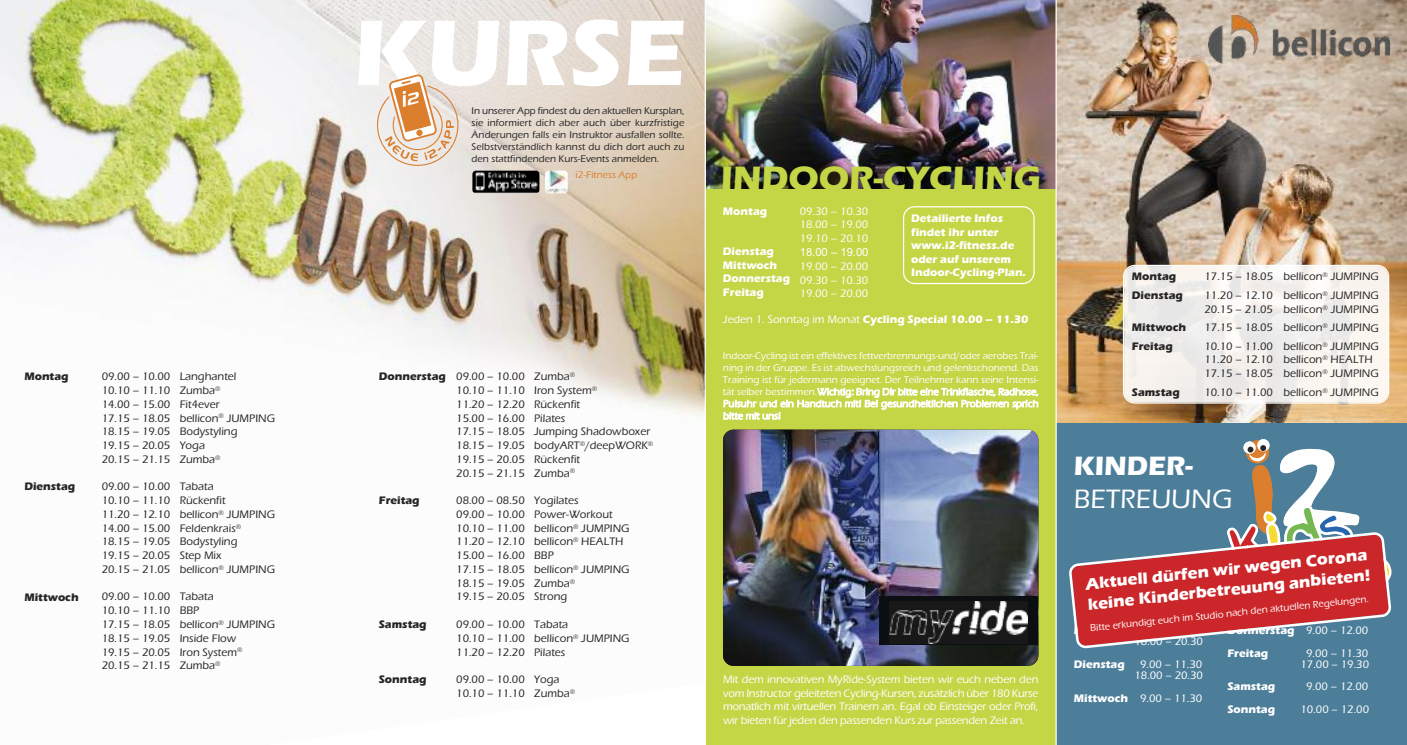
<style>
.page{position:relative;width:1407px;height:745px;background:#fff}
.page>*{position:absolute;margin:0;border:0;box-sizing:border-box;transform-origin:0 0}
.t1{font:700 96.5px "Eras ITC";color:#fff}
.t2{font:700 35px "Eras ITC";color:#c4d546}
.t3{font:500 27.5px "Eras ITC";color:#fff}
.t4{font:700 27.5px "Eras ITC";color:#fff}
.t5{font:700 16.75px/20.1px "Eras ITC";color:#fff}
.t6{font:500 11.25px/13.8px "Eras ITC";color:#272526}
.t7{font:500 11.25px/22.5px "Eras ITC";color:#fff;text-align:center}
.t8{font:700 11.25px/13.5px "Eras ITC";color:#fff}
.t9{font:700 11.25px "Eras ITC";color:#272526}
.t10{font:11.25px "Arial";color:#fff}
.t11{font:500 10px/12px "Eras ITC";letter-spacing:-.005em;color:#fff;text-align:justify}
.t12{font:500 10px/12px "Eras ITC";color:#272526;text-align:justify}
.t13{font:500 10px "Eras ITC";color:#db7f2e}
.s1{font-weight:500}
</style>
<div class="page">
<img style="left:706px;top:0;width:349px;height:189px">
<img style="left:712px;top:156px;width:343px;height:33px">
<div style="left:705px;top:189px;width:351px;height:555px;background:#c4d546"></div>
<img style="left:0;top:0;width:704px;height:417px">
<div style="left:1056px;top:372px;width:351px;height:372px;background:#4c7e9a"></div>
<img style="left:723px;top:429px;width:315px;height:236px;border-radius:11px">
<img style="left:1057px;top:0;width:350px;height:422px">
<div style="left:880px;top:596px;width:158px;height:48px;background:#0c0f11"></div>
<img style="left:890px;top:601px;width:137px;height:41px">
<img style="left:1208px;top:15px;width:181px;height:49px">
<svg style="left:903px;top:206px;width:131px;height:78px"></svg>
<hr style="left:704px;top:0;width:2px;height:744px;background:#fff">
<hr style="left:1055px;top:0;width:2px;height:744px;background:#fff">
<svg style="left:1123px;top:264px;width:266px;height:139px"></svg>
<img style="left:472px;top:170px;width:67px;height:23px;border-radius:4px">
<img style="left:545px;top:170px;width:23px;height:23px;border-radius:4px">
<svg style="left:377px;top:74px;width:81px;height:92px;background:#e8ccb4"></svg>
<svg style="left:1069px;top:439px;width:323px;height:209px"></svg>
<p class="t9" style="left:24px;top:369px;width:46px">Montag</p>
<p class="t9" style="left:24px;top:479px;width:52px">Dienstag</p>
<p class="t9" style="left:24px;top:589px;width:56px">Mittwoch</p>
<p class="t6" style="left:102px;top:369px;width:175px">09.00 – 10.00 Langhantel<br>10.10 – 11.10 Zumba<sup>®<br></sup>14.00 – 15.00 Fit4ever<br>17.15 – 18.05 bellicon<sup>®</sup> JUMPING<br>18.15 – 19.05 Bodystyling<br>19.15 – 20.05 Yoga<br>20.15 – 21.15 Zumba<sup>®</sup></p>
<p class="t6" style="left:102px;top:479px;width:175px">09.00 – 10.00 Tabata<br>10.10 – 11.10 Rückenfit<br>11.20 – 12.10 bellicon<sup>®</sup> JUMPING<br>14.00 – 15.00 Feldenkrais<sup>®<br></sup>18.15 – 19.05 Bodystyling<br>19.15 – 20.05 Step Mix<br>20.15 – 21.05 bellicon<sup>®</sup> JUMPING</p>
<p class="t6" style="left:102px;top:589px;width:175px">09.00 – 10.00 Tabata<br>10.10 – 11.10 BBP<br>17.15 – 18.05 bellicon<sup>®</sup> JUMPING<br>18.15 – 19.05 Inside Flow<br>19.15 – 20.05 Iron System<sup>®<br></sup>20.15 – 21.15 Zumba<sup>®</sup></p>
<h1 class="t1" style="left:353px;top:-5px;width:335px">KURSE</h1>
<p class="t12" style="left:472px;top:104px;width:214px">In unserer App findest du den aktuellen Kursplan, sie informiert dich aber auch über kurzfristige Änderungen falls ein Instruktor ausfallen sollte.<br>Selbstverständlich kannst du dich dort auch zu den stattfindenden Kurs-Events anmelden.</p>
<p class="t13" style="left:575px;top:168px;width:63px">i2-Fitness App</p>
<p class="t9" style="left:379px;top:369px;width:69px">Donnerstag</p>
<p class="t9" style="left:379px;top:493px;width:42px">Freitag</p>
<p class="t9" style="left:379px;top:617px;width:49px">Samstag</p>
<p class="t9" style="left:379px;top:672px;width:49px">Sonntag</p>
<p class="t6" style="left:456px;top:369px;width:199px">09.00 – 10.00 Zumba<sup>®<br></sup>10.10 – 11.10 Iron System<sup>®<br></sup>11.20 – 12.20 Rückenfit<br>15.00 – 16.00 Pilates<br>17.15 – 18.05 Jumping Shadowboxer<br>18.15 – 19.05 bodyART<sup>®</sup>/deepWORK<sup>®<br></sup>19.15 – 20.05 Rückenfit<br>20.15 – 21.15 Zumba<sup>®</sup></p>
<p class="t6" style="left:456px;top:493px;width:175px">08.00 – 08.50 Yogilates<br>09.00 – 10.00 Power-Workout<br>10.10 – 11.00 bellicon<sup>®</sup> JUMPING<br>11.20 – 12.10 bellicon<sup>®</sup> HEALTH<br>15.00 – 16.00 BBP<br>17.15 – 18.05 bellicon<sup>®</sup> JUMPING<br>18.15 – 19.05 Zumba<sup>®<br></sup>19.15 – 20.05 Strong</p>
<p class="t6" style="left:456px;top:617px;width:175px">09.00 – 10.00 Tabata<br>10.10 – 11.00 bellicon<sup>®</sup> JUMPING<br>11.20 – 12.20 Pilates</p>
<p class="t6" style="left:456px;top:672px;width:120px">09.00 – 10.00 Yoga<br>10.10 – 11.10 Zumba<sup>®</sup></p>
<h2 class="t2" style="left:721px;top:157px;width:322px">INDOOR-CYCLING</h2>
<p class="t8" style="left:723px;top:204px;width:46px">Montag</p>
<p class="t8" style="left:723px;top:244px;width:69px">Dienstag<br>Mittwoch<br>Donnerstag<br>Freitag</p>
<p class="t8" style="left:723px;top:312px;width:307px"><span class="s1">Jeden 1. Sonntag im Monat</span> Cycling Special 10.00 – 11.30</p>
<p class="t7" style="left:800px;top:204px;width:70px;line-height:13.6px;text-align:justify">09.30 – 10.30<br>18.00 – 19.00<br>19.10 – 20.10</p>
<p class="t10" style="left:800px;top:246px;width:70px">18.00 – 19.00</p>
<p class="t7" style="left:800px;top:259px;width:70px;line-height:13.6px;text-align:justify">19.00 – 20.00<br>09.30 – 10.30<br>19.00 – 20.00</p>
<p class="t8" style="left:911px;top:211px;width:116px">Detailierte Infos findet ihr unter www.i2-fitness.de oder auf unserem<br>Indoor-Cycling-Plan.</p>
<p class="t11" style="left:723px;top:349px;width:317px">Indoor-Cycling ist ein effektives fettverbrennungs-und/oder aerobes Trai&shy;ning in der Gruppe. Es ist abwechslungsreich und gelenkschonend. Das Training ist für jedermann geeignet. Der Teilnehmer kann seine Intensi&shy;tät selber bestimmen.Wichtig: Bring Dir bitte eine Trinkflasche, Radhose, Pulsuhr und ein Handtuch mit! Bei gesundheitlichen Problemen sprich bitte mit uns!</p>
<p class="t7" style="left:723px;top:672px;width:317px;line-height:13.5px;text-align:justify">Mit dem innovativen MyRide-System bieten wir euch neben den vom Instructor geleiteten Cycling-Kursen, zusätzlich über 180 Kurse monatlich mit virtuellen Trainern an. Egal ob Einsteiger oder Profi, wir bieten für jeden den passenden Kurs zur passenden Zeit an.</p>
<p class="t9" style="left:1132px;top:269px;width:46px">Montag</p>
<p class="t6" style="left:1204px;top:269px;width:176px">17.15 – 18.05 bellicon<sup>®</sup> JUMPING</p>
<p class="t9" style="left:1132px;top:288px;width:52px">Dienstag</p>
<p class="t6" style="left:1204px;top:288px;width:176px">11.20 – 12.10 bellicon<sup>®</sup> JUMPING<br>20.15 – 21.05 bellicon<sup>®</sup> JUMPING</p>
<p class="t9" style="left:1132px;top:320px;width:56px">Mittwoch</p>
<p class="t6" style="left:1204px;top:320px;width:176px">17.15 – 18.05 bellicon<sup>®</sup> JUMPING</p>
<p class="t9" style="left:1132px;top:339px;width:42px">Freitag</p>
<p class="t6" style="left:1204px;top:339px;width:176px">10.10 – 11.00 bellicon<sup>®</sup> JUMPING<br>11.20 – 12.10 bellicon<sup>®</sup> HEALTH<br>17.15 – 18.05 bellicon<sup>®</sup> JUMPING</p>
<p class="t9" style="left:1132px;top:385px;width:49px">Samstag</p>
<p class="t6" style="left:1204px;top:385px;width:176px">10.10 – 11.00 bellicon<sup>®</sup> JUMPING</p>
<h3 class="t4" style="left:1074px;top:449px;width:121px">KINDER-</h3>
<h3 class="t3" style="left:1074px;top:481px;width:160px">BETREUUNG</h3>
<h3 class="t5" style="left:1084px;top:573px;width:286px;rotate:-6deg">Aktuell dürfen wir wegen Corona keine Kinderbetreuung anbieten!</h3>
<p class="t11" style="left:1089px;top:621px;width:281px;rotate:-6deg">Bitte erkundigt euch im Studio nach den aktuellen Regelungen.</p>
<p class="t7" style="left:1306px;top:618px;width:64px;text-align:left">9.00 – 12.00<br>9.00 – 11.30</p>
<p class="t7" style="left:1300px;top:652px;width:70px">17.00 – 19.30<br>9.00 – 12.00<br>10.00 – 12.00</p>
<p class="t8" style="left:1074px;top:623px;width:46px">Montag</p>
<p class="t8" style="left:1074px;top:656px;width:52px">Dienstag</p>
<p class="t8" style="left:1074px;top:690px;width:56px">Mittwoch</p>
<p class="t8" style="left:1227px;top:618px;width:69px;line-height:22.5px">Donnerstag<br>Freitag</p>
<p class="t8" style="left:1227px;top:675px;width:49px;line-height:22.5px">Samstag<br>Sonntag</p>
<p class="t7" style="left:1134px;top:629px;width:70px">18.00 – 20.30<br>9.00 – 11.30</p>
<p class="t7" style="left:1134px;top:663px;width:70px">18.00 – 20.30<br>9.00 – 11.30</p>
</div>
